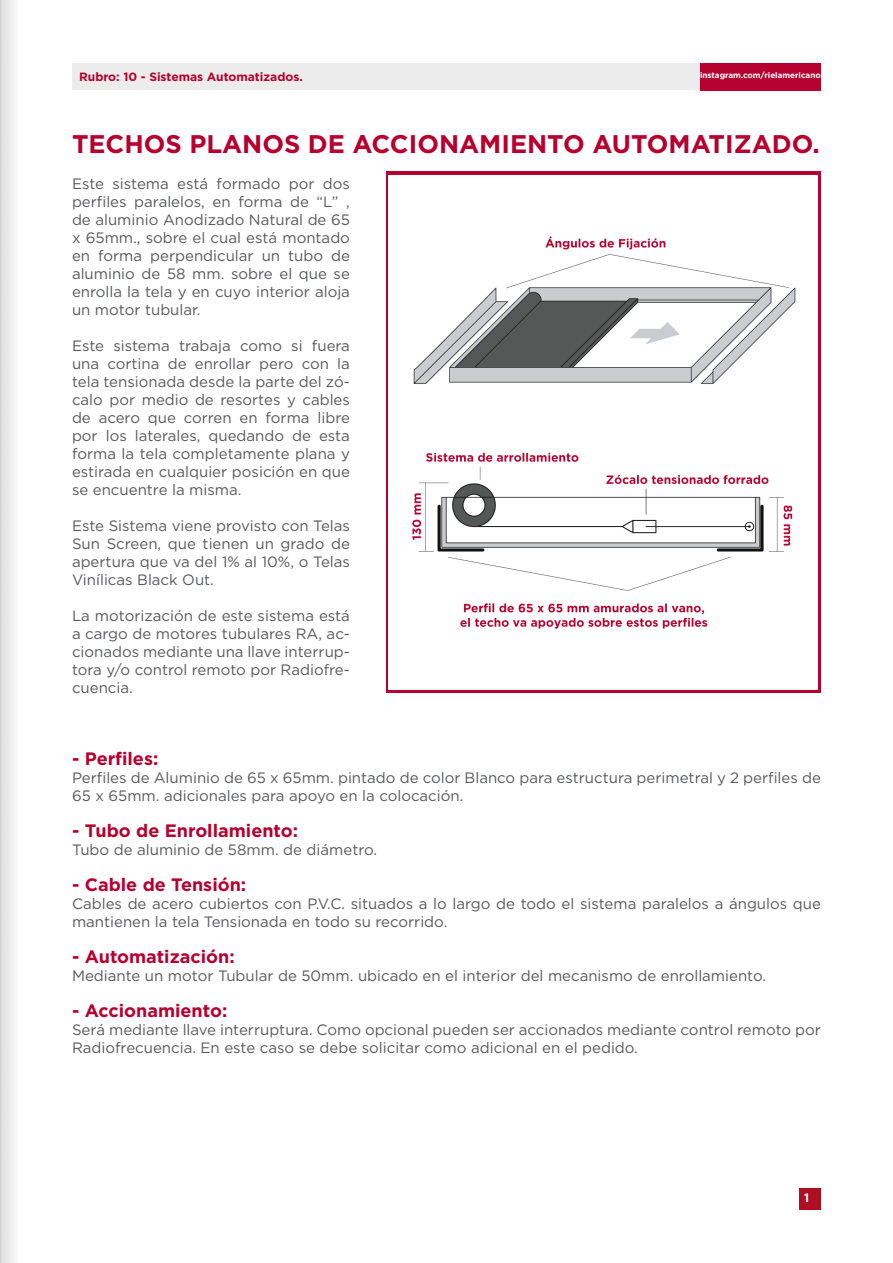
<style>
.page{position:relative;width:893px;height:1263px;background:#fff}
.page>*{position:absolute;margin:0;border:0;box-sizing:border-box;transform-origin:0 0}
.t1{font:700 25.5px "Gotham";color:#b60030}
.t2{font:700 18px "Gotham";color:#b60030}
.t3{font:15px/18px "Gotham";color:#58595b;text-align:justify}
.t4{font:700 12px "Gotham";color:#b6002f}
.t5{font:700 12px "Gotham";color:#fbfdfe}
.t6{font:700 8.1px "Gotham";color:#fff}
</style>
<div class="page">
<div style="left:799px;top:1188px;width:22px;height:22px;background:#ae1023"></div>
<div style="left:700px;top:63px;width:121px;height:27px;background:#b6002f"></div>
<div style="left:72px;top:63px;width:628px;height:27px;background:#ececed"></div>
<img style="left:0;top:0;width:14px;height:1263px">
<div style="left:386px;top:171px;width:435px;height:522px;background:#b60030"></div>
<img style="left:388px;top:175px;width:430px;height:515px">
<p class="t4" style="left:79px;top:70px;width:225px">Rubro: 10 - Sistemas Automatizados.</p>
<p class="t6" style="left:700px;top:70px;width:122px">instagram.com/rielamericano</p>
<p class="t1" style="left:72px;top:129px;width:749px">TECHOS PLANOS DE ACCIONAMIENTO AUTOMATIZADO.</p>
<p class="t3" style="left:72px;top:174px;width:279px">Este sistema está formado por dos perfiles paralelos, en forma de “L” , de aluminio Anodizado Natural de 65 x 65mm., sobre el cual está montado en forma perpendicular un tubo de aluminio de 58 mm. sobre el que se enrolla la tela y en cuyo interior aloja un motor tubular.</p>
<p class="t3" style="left:72px;top:336px;width:279px">Este sistema trabaja como si fuera una cortina de enrollar pero con la tela tensionada desde la parte del zó&shy;calo por medio de resortes y cables de acero que corren en forma libre por los laterales, quedando de esta forma la tela completamente plana y estirada en cualquier posición en que se encuentre la misma.</p>
<p class="t3" style="left:72px;top:516px;width:279px">Este Sistema viene provisto con Telas Sun Screen, que tienen un grado de apertura que va del 1% al 10%, o Telas Vinílicas Black Out.</p>
<p class="t3" style="left:72px;top:606px;width:279px">La motorización de este sistema está a cargo de motores tubulares RA, ac&shy;cionados mediante una llave interrup&shy;tora y/o control remoto por Radiofre&shy;cuencia.</p>
<p class="t2" style="left:72px;top:748px;width:88px">- Perfiles:</p>
<p class="t3" style="left:72px;top:768px;width:750px">Perfiles de Aluminio de 65 x 65mm. pintado de color Blanco para estructura perimetral y 2 perfiles de<br>65 x 65mm. adicionales para apoyo en la colocación.</p>
<p class="t2" style="left:72px;top:820px;width:228px">- Tubo de Enrollamiento:</p>
<p class="t3" style="left:72px;top:840px;width:307px">Tubo de aluminio de 58mm. de diámetro.</p>
<p class="t2" style="left:72px;top:874px;width:176px">- Cable de Tensión:</p>
<p class="t3" style="left:72px;top:894px;width:750px">Cables de acero cubiertos con P.V.C. situados a lo largo de todo el sistema paralelos a ángulos que mantienen la tela Tensionada en todo su recorrido.</p>
<p class="t2" style="left:72px;top:946px;width:164px">- Automatización:</p>
<p class="t3" style="left:72px;top:966px;width:696px">Mediante un motor Tubular de 50mm. ubicado en el interior del mecanismo de enrollamiento.</p>
<p class="t2" style="left:72px;top:1000px;width:157px">- Accionamiento:</p>
<p class="t3" style="left:72px;top:1020px;width:750px">Será mediante llave interruptura. Como opcional pueden ser accionados mediante control remoto por<br>Radiofrecuencia. En este caso se debe solicitar como adicional en el pedido.</p>
<p class="t5" style="left:804px;top:1191px;width:7px">1</p>
</div>
